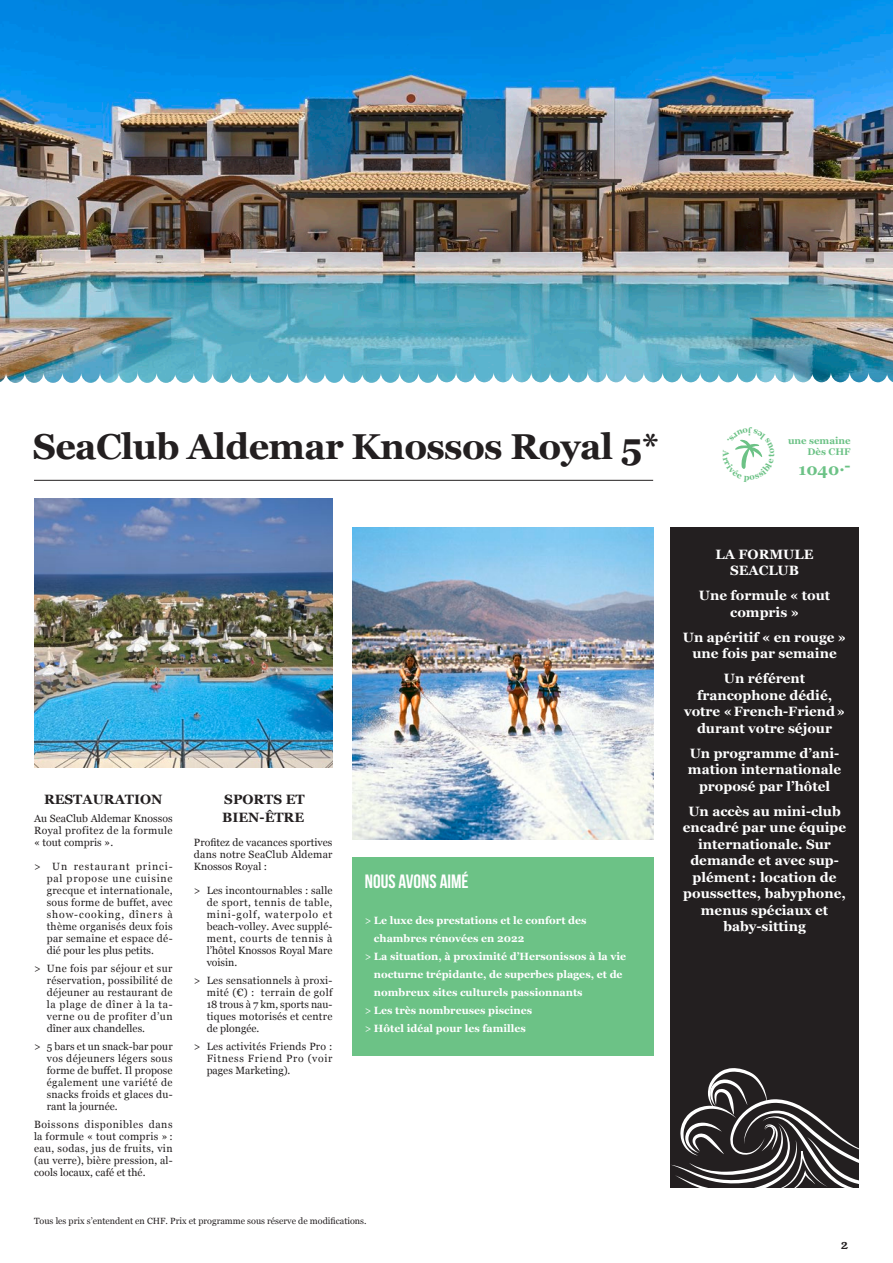
<style>
.page{position:relative;width:893px;height:1263px;background:#fff}
.page>*{position:absolute;margin:0;border:0;box-sizing:border-box;transform-origin:0 0}
.t1{font:700 36px "Georgia";letter-spacing:-.02em;color:#231f20}
.t2{font:700 19.2px "Bebas Neue";color:#fff}
.t3{font:700 16.05px "Georgia";color:#6cc286}
.t4{font:700 13.5px/16.5px "Georgia";color:#fff;text-align:center}
.t5{font:700 13.5px/18px "Georgia";color:#231f20}
.t6{font:13.05px "Young Serif";color:#231f20}
.t7{font:10.5px/12px "Georgia";letter-spacing:.02em;color:#231f20;text-align:justify}
.t8{font:700 10.5px "Georgia";color:#fff}
.t9{font:700 9.6px/11.6px "Georgia";color:#6cc286;text-align:right}
.t10{font:9px "Georgia";color:#231f20}
.s1{font-weight:400}
</style>
<div class="page">
<hr style="left:34px;top:480px;width:619px;height:1px;background:#231f20">
<div style="left:670px;top:528px;width:189px;height:660px;background:#231f20"></div>
<div style="left:352px;top:858px;width:301px;height:198px;background:#6cc286"></div>
<img style="left:34px;top:498px;width:299px;height:269px">
<img style="left:352px;top:528px;width:301px;height:311px">
<svg style="left:671px;top:1068px;width:188px;height:120px"></svg>
<img style="left:465px;top:0;width:428px;height:383px">
<img style="left:0;top:0;width:465px;height:383px">
<svg style="left:735px;top:439px;width:28px;height:30px"></svg>
<h1 class="t1" style="left:33px;top:419px;width:628px">SeaClub Aldemar Knossos Royal 5*</h1>
<p class="t9" style="left:788px;top:434px;width:64px">une semaine<br>Dès CHF</p>
<h3 class="t3" style="left:798px;top:457px;width:54px">1040.-</h3>
<p class="t5" style="left:44px;top:790px;width:120px">RESTAURATION</p>
<p class="t7" style="left:34px;top:812px;width:140px">Au SeaClub Aldemar Knossos Royal profitez de la formule « tout compris ».</p>
<p class="t7" style="left:47px;top:860px;width:127px;text-indent:-13px">&gt; Un restaurant princi&shy;pal propose une cuisine grecque et internationale, sous forme de buffet, avec show-cooking, dîners à thème organisés deux fois par semaine et espace dé&shy;dié pour les plus petits.</p>
<p class="t7" style="left:47px;top:962px;width:127px;text-indent:-13px">&gt; Une fois par séjour et sur réservation, possibilité de déjeuner au restaurant de la plage de dîner à la ta&shy;verne ou de profiter d’un dîner aux chandelles.</p>
<p class="t7" style="left:47px;top:1040px;width:127px;text-indent:-13px">&gt; 5 bars et un snack-bar pour vos déjeuners légers sous forme de buffet. Il propose également une variété de snacks froids et glaces du&shy;rant la journée.</p>
<p class="t7" style="left:34px;top:1118px;width:140px">Boissons disponibles dans la formule « tout compris » : eau, sodas, jus de fruits, vin (au verre), bière pression, al&shy;cools locaux, café et thé.</p>
<p class="t5" style="left:222px;top:790px;width:84px">SPORTS ET<br>BIEN-ÊTRE</p>
<p class="t7" style="left:194px;top:836px;width:140px">Profitez de vacances sportives dans notre SeaClub Aldemar Knossos Royal :</p>
<p class="t7" style="left:207px;top:884px;width:127px;text-indent:-13px">&gt; Les incontournables : salle de sport, tennis de table, mini-golf, waterpolo et beach-volley. Avec supplé&shy;ment, courts de tennis à l’hôtel Knossos Royal Mare voisin.</p>
<p class="t7" style="left:207px;top:974px;width:127px;text-indent:-13px">&gt; Les sensationnels à proxi&shy;mité (€) : terrain de golf 18 trous à 7 km, sports nau&shy;tiques motorisés et centre de plongée.</p>
<p class="t7" style="left:207px;top:1040px;width:127px;text-indent:-13px">&gt; Les activités Friends Pro :<br>Fitness Friend Pro (voir pages Marketing).</p>
<h2 class="t2" style="left:365px;top:871px;width:105px">NOUS AVONS AIMÉ</h2>
<p class="t8" style="left:365px;top:912px;width:223px"><span class="s1">&gt;</span> Le luxe des prestations et le confort des</p>
<p class="t8" style="left:374px;top:930px;width:152px">chambres rénovées en 2022</p>
<p class="t8" style="left:365px;top:948px;width:263px"><span class="s1">&gt;</span> La situation, à proximité d’Hersonissos à la vie</p>
<p class="t8" style="left:374px;top:966px;width:250px">nocturne trépidante, de superbes plages, et de</p>
<p class="t8" style="left:374px;top:984px;width:210px">nombreux sites culturels passionnants</p>
<p class="t8" style="left:365px;top:1002px;width:169px"><span class="s1">&gt;</span> Les très nombreuses piscines</p>
<p class="t8" style="left:365px;top:1020px;width:162px"><span class="s1">&gt;</span> Hôtel idéal pour les familles</p>
<p class="t10" style="left:34px;top:1214px;width:334px">Tous les prix s’entendent en CHF. Prix et programme sous réserve de modifications.</p>
<p class="t4" style="left:716px;top:546px;width:99px">LA FORMULE<br>SEACLUB</p>
<p class="t4" style="left:699px;top:587px;width:133px">Une formule « tout compris »</p>
<p class="t4" style="left:683px;top:628px;width:165px">Un apéritif « en rouge » une fois par semaine</p>
<p class="t4" style="left:684px;top:670px;width:163px">Un référent francophone dédié, votre «French-Friend» durant votre séjour</p>
<p class="t4" style="left:688px;top:744px;width:155px">Un programme d’ani&shy;mation internationale proposé par l’hôtel</p>
<p class="t4" style="left:683px;top:802px;width:165px">Un accès au mini-club encadré par une équipe internationale. Sur demande et avec sup&shy;plément: location de poussettes, babyphone, menus spéciaux et baby-sitting</p>
<p class="t6" style="left:841px;top:1235px;width:8px">2</p>
</div>
